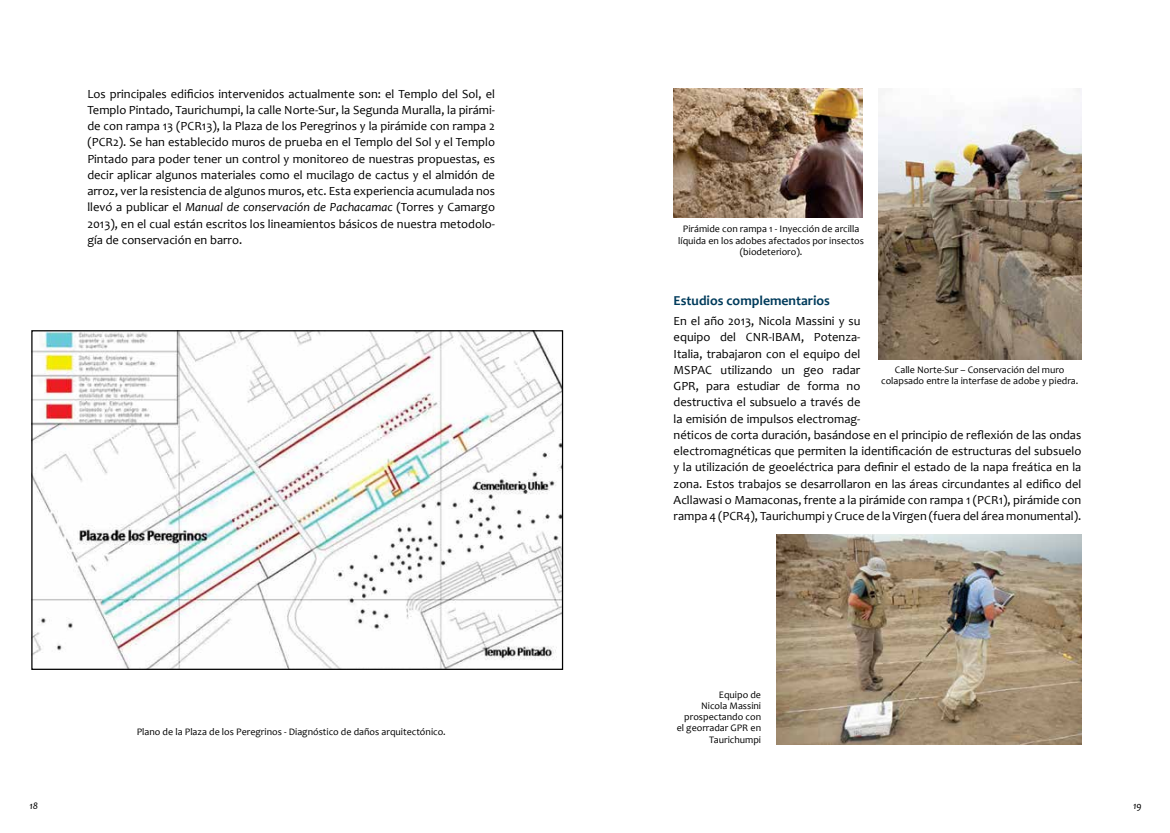
<style>
.page{position:relative;width:1170px;height:833px;background:#fff}
.page>*{position:absolute;margin:0;border:0;box-sizing:border-box;transform-origin:0 0}
.t1{font:700 13.75px "Candara";color:#003b5b}
.t2{font:12.5px/16.2px "Candara";color:#000}
.t3{font:10px/11.2px "Candara";color:#000;text-align:center}
.t4{font:italic 10px "Candara";color:#000}
.s1{font-style:italic}
</style>
<div class="page">
<img style="left:673px;top:89px;width:189px;height:128px">
<img style="left:878px;top:89px;width:203px;height:270px">
<img style="left:776px;top:534px;width:305px;height:210px">
<img style="left:33px;top:332px;width:528px;height:336px">
<p class="t2" style="left:87px;top:85px;width:409px;text-align:justify">Los principales edificios intervenidos actualmente son: el Templo del Sol, el Templo Pintado, Taurichumpi, la calle Norte-Sur, la Segunda Muralla, la pirámi&shy;de con rampa 13 (PCR13), la Plaza de los Peregrinos y la pirámide con rampa 2 (PCR2). Se han establecido muros de prueba en el Templo del Sol y el Templo Pintado para poder tener un control y monitoreo de nuestras propuestas, es decir aplicar algunos materiales como el mucilago de cactus y el almidón de arroz, ver la resistencia de algunos muros, etc. Esta experiencia acumulada nos llevó a publicar el <span class="s1">Manual de conservación de Pachacamac</span> (Torres y Camargo 2013), en el cual están escritos los lineamientos básicos de nuestra metodolo&shy;gía de conservación en barro.</p>
<p class="t3" style="left:137px;top:726px;width:310px">Plano de la Plaza de los Peregrinos - Diagnóstico de daños arquitectónico.</p>
<p class="t3" style="left:678px;top:223px;width:187px">Pirámide con rampa 1 - Inyección de arcilla líquida en los adobes afectados por insectos (biodeterioro).</p>
<p class="t1" style="left:673px;top:292px;width:158px">Estudios complementarios</p>
<p class="t2" style="left:673px;top:313px;width:409px">En el año 2013, Nicola Massini y su<br>equipo del CNR-IBAM, Potenza-<br>Italia, trabajaron con el equipo del<br>MSPAC utilizando un geo radar<br>GPR, para estudiar de forma no<br>destructiva el subsuelo a través de<br>la emisión de impulsos electromag-<br>néticos de corta duración, basándose en el principio de reflexión de las ondas electromagnéticas que permiten la identificación de estructuras del subsuelo y la utilización de geoeléctrica para definir el estado de la napa freática en la zona. Estos trabajos se desarrollaron en las áreas circundantes al edifico del Acllawasi o Mamaconas, frente a la pirámide con rampa 1 (PCR1), pirámide con rampa 4 (PCR4), Taurichumpi y Cruce de la Virgen (fuera del área monumental).</p>
<p class="t3" style="left:881px;top:364px;width:199px">Calle Norte-Sur – Conservación del muro colapsado entre la interfase de adobe y piedra.</p>
<p class="t3" style="left:676px;top:688px;width:86px;text-align:right">Equipo de<br>Nicola Massini prospectando con el georradar GPR en<br>Taurichumpi</p>
<p class="t4" style="left:29px;top:799px;width:10px">18</p>
<p class="t4" style="left:1133px;top:799px;width:10px">19</p>
</div>
